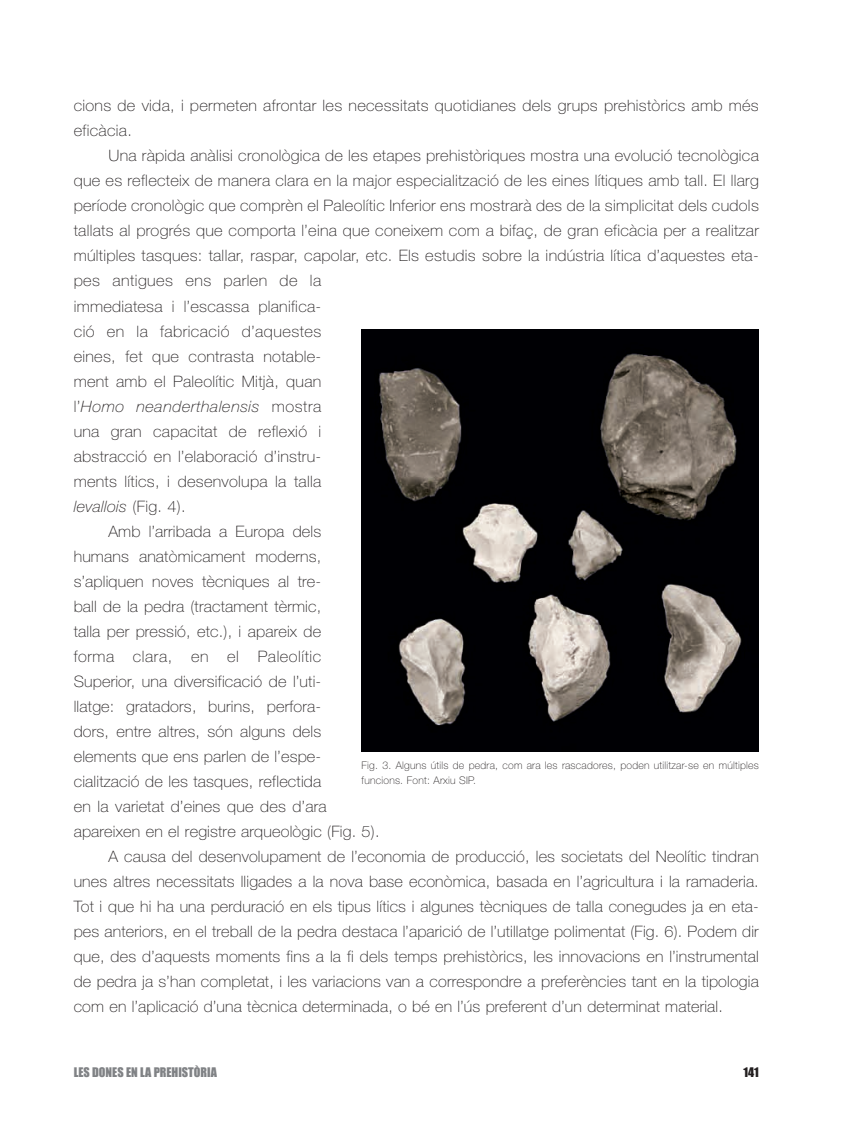
<style>
.page{position:relative;width:844px;height:1141px;background:#fff}
.page>*{position:absolute;margin:0;border:0;box-sizing:border-box;transform-origin:0 0}
.t1{font:100 15.75px "Helvetica Neue";letter-spacing:.01em;color:#231f20}
.t2{font:100 15.75px/25px "Helvetica Neue";letter-spacing:.01em;color:#231f20;scale:1.04 1}
.t3{font:100 15.75px "Helvetica Neue";letter-spacing:.03em;color:#231f20;scale:1.04 1}
.t4{font:italic 100 15.75px "Helvetica Neue";letter-spacing:.035em;color:#231f20;scale:1.04 1}
.t5{font:100 15.75px "Helvetica Neue";letter-spacing:.035em;color:#231f20}
.t6{font:italic 100 15.75px "Helvetica Neue";letter-spacing:.015em;color:#231f20;scale:1.04 1}
.t7{font:12.25px "Impact";color:#808285}
.t8{font:12.25px "Impact";color:#231f20}
.t9{font:100 10.5px/15.8px "Helvetica Neue";letter-spacing:.02em;color:#231f20}
.s1{font-style:normal}
</style>
<div class="page">
<img style="left:361px;top:330px;width:397px;height:421px">
<p class="t2" style="left:74px;top:95px;width:660px">cions de vida, i permeten afrontar les necessitats quotidianes dels grups prehistòrics amb més eficàcia.</p>
<p class="t2" style="left:108px;top:145px;width:626px">Una ràpida anàlisi cronològica de les etapes prehistòriques mostra una evolució tecnològica</p>
<p class="t2" style="left:74px;top:170px;width:660px">que es reflecteix de manera clara en la major especialització de les eines lítiques amb tall. El llarg</p>
<p class="t2" style="left:74px;top:195px;width:660px">període cronològic que comprèn el Paleolític Inferior ens mostrarà des de la simplicitat dels cudols</p>
<p class="t2" style="left:74px;top:220px;width:660px">tallats al progrés que comporta l’eina que coneixem com a bifaç, de gran eficàcia per a realitzar</p>
<p class="t2" style="left:74px;top:245px;width:660px">múltiples tasques: tallar, raspar, capolar, etc. Els estudis sobre la indústria lítica d’aquestes eta-</p>
<p class="t3" style="left:74px;top:275px;width:239px">pes antigues ens parlen de la</p>
<p class="t2" style="left:74px;top:295px;width:239px">immediatesa i l’escassa planifica-</p>
<p class="t3" style="left:74px;top:325px;width:239px">ció en la fabricació d’aquestes</p>
<p class="t2" style="left:74px;top:345px;width:239px">eines, fet que contrasta notable-</p>
<p class="t2" style="left:74px;top:370px;width:239px">ment amb el Paleolític Mitjà, quan</p>
<p class="t4" style="left:74px;top:400px;width:239px"><span class="s1">l’</span>Homo neanderthalensis <span class="s1">mostra</span></p>
<p class="t2" style="left:74px;top:420px;width:239px">una gran capacitat de reflexió i</p>
<p class="t2" style="left:74px;top:445px;width:239px">abstracció en l’elaboració d’instru-</p>
<p class="t2" style="left:74px;top:470px;width:239px">ments lítics, i desenvolupa la talla</p>
<p class="t6" style="left:74px;top:500px;width:109px">levallois <span class="s1">(Fig. 4).</span></p>
<p class="t1" style="left:108px;top:525px;width:214px">Amb l’arribada a Europa dels</p>
<p class="t1" style="left:74px;top:551px;width:249px">humans anatòmicament moderns,</p>
<p class="t1" style="left:74px;top:576px;width:249px">s’apliquen noves tècniques al tre-</p>
<p class="t1" style="left:74px;top:601px;width:249px">ball de la pedra (tractament tèrmic,</p>
<p class="t1" style="left:74px;top:626px;width:249px">talla per pressió, etc.), i apareix de</p>
<p class="t5" style="left:74px;top:651px;width:249px">forma clara, en el Paleolític</p>
<p class="t1" style="left:74px;top:676px;width:249px">Superior, una diversificació de l’uti-</p>
<p class="t1" style="left:74px;top:701px;width:249px">llatge: gratadors, burins, perfora-</p>
<p class="t1" style="left:74px;top:726px;width:249px">dors, entre altres, són alguns dels</p>
<p class="t1" style="left:74px;top:751px;width:249px">elements que ens parlen de l’espe-</p>
<p class="t1" style="left:74px;top:776px;width:249px">cialització de les tasques, reflectida</p>
<p class="t1" style="left:74px;top:801px;width:254px">en la varietat d’eines que des d’ara</p>
<p class="t1" style="left:74px;top:826px;width:307px">apareixen en el registre arqueològic (Fig. 5).</p>
<p class="t1" style="left:108px;top:851px;width:651px">A causa del desenvolupament de l’economia de producció, les societats del Neolític tindran</p>
<p class="t1" style="left:74px;top:876px;width:686px">unes altres necessitats lligades a la nova base econòmica, basada en l’agricultura i la ramaderia.</p>
<p class="t1" style="left:74px;top:901px;width:686px">Tot i que hi ha una perduració en els tipus lítics i algunes tècniques de talla conegudes ja en eta-</p>
<p class="t1" style="left:74px;top:926px;width:686px">pes anteriors, en el treball de la pedra destaca l’aparició de l’utillatge polimentat (Fig. 6). Podem dir</p>
<p class="t1" style="left:74px;top:951px;width:686px">que, des d’aquests moments fins a la fi dels temps prehistòrics, les innovacions en l’instrumental</p>
<p class="t1" style="left:74px;top:976px;width:686px">de pedra ja s’han completat, i les variacions van a correspondre a preferències tant en la tipologia</p>
<p class="t1" style="left:74px;top:1001px;width:650px">com en l’aplicació d’una tècnica determinada, o bé en l’ús preferent d’un determinat material.</p>
<p class="t9" style="left:361px;top:758px;width:398px">Fig. 3. Alguns útils de pedra, com ara les rascadores, poden utilitzar-se en múltiples funcions. Font: Arxiu SIP.</p>
<p class="t7" style="left:74px;top:1068px;width:145px">LES DONES EN LA PREHISTÒRIA</p>
<p class="t8" style="left:743px;top:1068px;width:17px">141</p>
</div>
